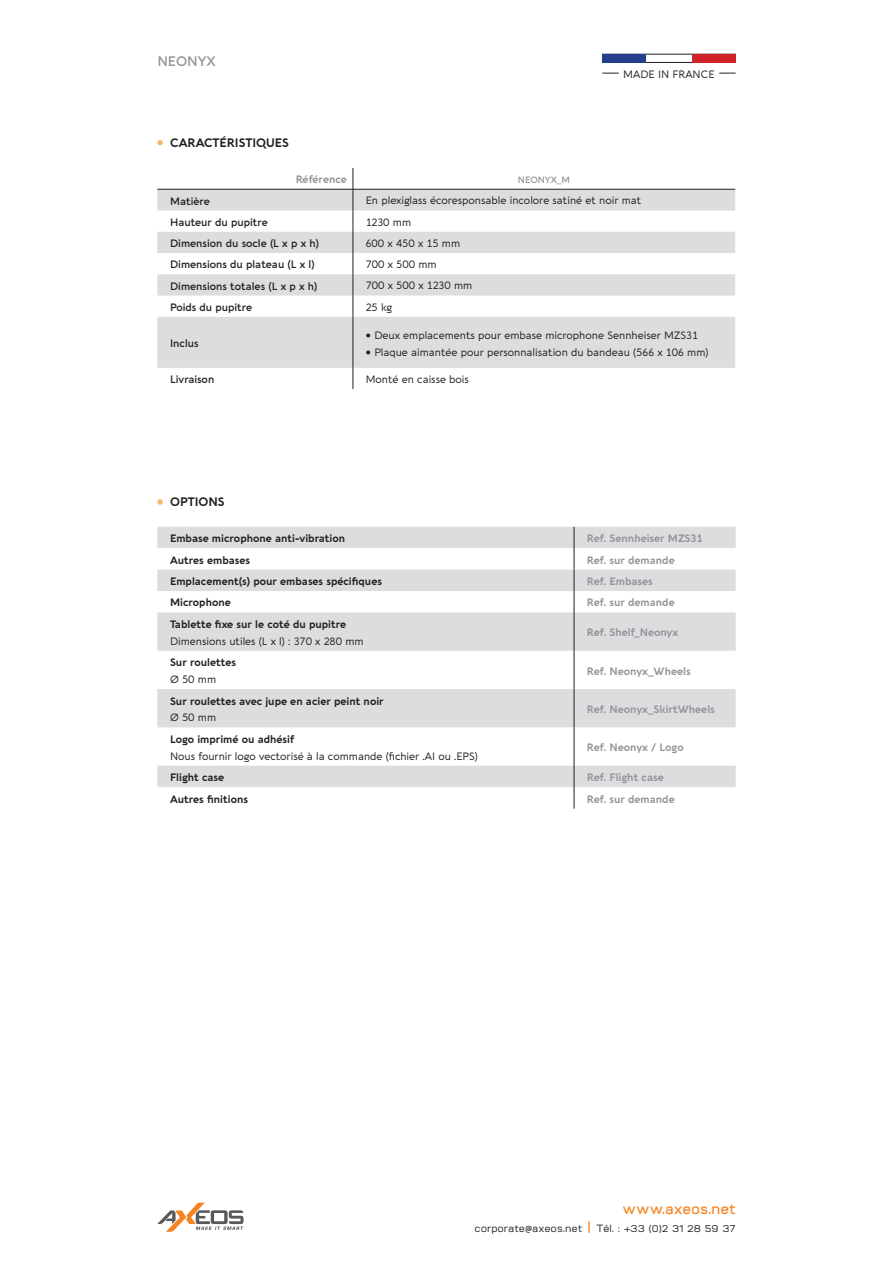
<style>
.page{position:relative;width:893px;height:1263px;background:#fff}
.page>*{position:absolute;margin:0;border:0;box-sizing:border-box;transform-origin:0 0}
.t1{font:600 15px "Vitro";color:#f58220}
.t2{font:600 13.5px "Aquawax Pro";color:#939598}
.t3{font:700 12px "Aquawax Pro";color:#231f20}
.t4{font:10.5px "Aquawax Pro";color:#231f20}
.t5{font:700 10.5px "Aquawax Pro";color:#231f20}
.t6{font:700 10.5px "Aquawax Pro";color:#939598}
.t7{font:600 10.5px "Aquawax Pro";color:#231f20}
.t8{font:500 10.5px "Vitro";color:#231f20}
.t9{font:600 9px "Aquawax Pro";color:#939598}
.s1{font-size:12px}
.s2{font-weight:600;font-size:15px;color:#f58220}
</style>
<div class="page">
<svg style="left:157px;top:1202px;width:87px;height:30px"></svg>
<svg style="left:602px;top:73px;width:17px;height:1px"></svg>
<svg style="left:719px;top:73px;width:17px;height:1px"></svg>
<div style="left:602px;top:54px;width:134px;height:9px;border:1px solid #231f20"></div>
<div style="left:602px;top:54px;width:43px;height:9px;background:#253f8e"></div>
<div style="left:693px;top:54px;width:43px;height:9px;background:#d1232a"></div>
<svg style="left:157px;top:140px;width:6px;height:5px"></svg>
<svg style="left:157px;top:499px;width:6px;height:6px"></svg>
<svg style="left:157px;top:190px;width:578px;height:178px;fill:#dcdddf"></svg>
<svg style="left:353px;top:168px;width:1px;height:149px"></svg>
<hr style="left:353px;top:317px;width:1px;height:51px;background:#231f20">
<svg style="left:353px;top:368px;width:1px;height:21px"></svg>
<hr style="left:157px;top:189px;width:196px;height:1px;background:#231f20">
<hr style="left:353px;top:189px;width:382px;height:1px;background:#231f20">
<svg style="left:157px;top:527px;width:579px;height:260px;fill:#dcdddf"></svg>
<svg style="left:574px;top:527px;width:1px;height:85px"></svg>
<hr style="left:574px;top:612px;width:1px;height:39px;background:#231f20">
<hr style="left:574px;top:651px;width:1px;height:38px;background:#231f20">
<hr style="left:574px;top:689px;width:1px;height:38px;background:#231f20">
<hr style="left:574px;top:727px;width:1px;height:39px;background:#231f20">
<svg style="left:574px;top:766px;width:1px;height:43px"></svg>
<p class="t2" style="left:157px;top:51px;width:60px">NEONYX</p>
<p class="t3" style="left:170px;top:134px;width:120px">CARACTÉRISTIQUES</p>
<p class="t6" style="left:296px;top:172px;width:53px">Référence</p>
<p class="t9" style="left:518px;top:173px;width:54px">NEONYX_M</p>
<p class="t4" style="left:623px;top:67px;width:93px">MADE IN FRANCE</p>
<p class="t7" style="left:170px;top:193px;width:41px">Matière</p>
<p class="t4" style="left:366px;top:192px;width:277px">En plexiglass écoresponsable incolore satiné et noir mat</p>
<p class="t7" style="left:170px;top:214px;width:99px">Hauteur du pupitre</p>
<p class="t4" style="left:366px;top:215px;width:47px">1230 mm</p>
<p class="t7" style="left:170px;top:236px;width:151px">Dimension du socle (L x p x h)</p>
<p class="t4" style="left:366px;top:236px;width:96px">600 x 450 x 15 mm</p>
<p class="t7" style="left:170px;top:257px;width:146px">Dimensions du plateau (L x l)</p>
<p class="t4" style="left:366px;top:256px;width:73px">700 x 500 mm</p>
<p class="t7" style="left:170px;top:278px;width:149px">Dimensions totales (L x p x h)</p>
<p class="t4" style="left:366px;top:277px;width:108px">700 x 500 x 1230 mm</p>
<p class="t7" style="left:170px;top:299px;width:84px">Poids du pupitre</p>
<p class="t4" style="left:366px;top:300px;width:28px">25 kg</p>
<p class="t7" style="left:170px;top:335px;width:30px">Inclus</p>
<p class="t4" style="left:366px;top:328px;width:334px"><span class="s1">•</span> Deux emplacements pour embase microphone Sennheiser MZS31</p>
<p class="t4" style="left:366px;top:345px;width:344px"><span class="s1">•</span> Plaque aimantée pour personnalisation du bandeau (566 x 106 mm)</p>
<p class="t7" style="left:170px;top:372px;width:46px">Livraison</p>
<p class="t4" style="left:366px;top:372px;width:105px">Monté en caisse bois</p>
<p class="t3" style="left:170px;top:493px;width:56px">OPTIONS</p>
<p class="t5" style="left:170px;top:530px;width:177px">Embase microphone anti-vibration</p>
<p class="t6" style="left:587px;top:530px;width:117px">Ref. Sennheiser MZS31</p>
<p class="t5" style="left:170px;top:552px;width:81px">Autres embases</p>
<p class="t6" style="left:587px;top:552px;width:89px">Ref. sur demande</p>
<p class="t5" style="left:170px;top:573px;width:213px">Emplacement(s) pour embases spécifiques</p>
<p class="t6" style="left:587px;top:573px;width:68px">Ref. Embases</p>
<p class="t5" style="left:170px;top:595px;width:62px">Microphone</p>
<p class="t6" style="left:587px;top:595px;width:89px">Ref. sur demande</p>
<p class="t5" style="left:170px;top:616px;width:178px">Tablette fixe sur le coté du pupitre</p>
<p class="t4" style="left:170px;top:633px;width:195px">Dimensions utiles (L x l) : 370 x 280 mm</p>
<p class="t6" style="left:587px;top:625px;width:93px">Ref. Shelf_Neonyx</p>
<p class="t5" style="left:170px;top:655px;width:67px">Sur roulettes</p>
<p class="t4" style="left:170px;top:672px;width:48px">Ø 50 mm</p>
<p class="t5" style="left:170px;top:693px;width:215px">Sur roulettes avec jupe en acier peint noir</p>
<p class="t4" style="left:170px;top:710px;width:48px">Ø 50 mm</p>
<p class="t5" style="left:170px;top:731px;width:126px">Logo imprimé ou adhésif</p>
<p class="t4" style="left:170px;top:748px;width:309px">Nous fournir logo vectorisé à la commande (fichier .AI ou .EPS)</p>
<p class="t6" style="left:587px;top:663px;width:105px">Ref. Neonyx_Wheels</p>
<p class="t6" style="left:587px;top:701px;width:130px">Ref. Neonyx_SkirtWheels</p>
<p class="t6" style="left:587px;top:740px;width:98px">Ref. Neonyx / Logo</p>
<p class="t5" style="left:170px;top:769px;width:56px">Flight case</p>
<p class="t6" style="left:587px;top:769px;width:78px">Ref. Flight case</p>
<p class="t5" style="left:170px;top:791px;width:79px">Autres finitions</p>
<p class="t6" style="left:587px;top:791px;width:89px">Ref. sur demande</p>
<h1 class="t1" style="left:622px;top:1200px;width:115px">www.axeos.net</h1>
<p class="t8" style="left:475px;top:1222px;width:263px">corporate@axeos.net <span class="s2">|</span> Tél. : +33 (0)2 31 28 59 37</p>
</div>
